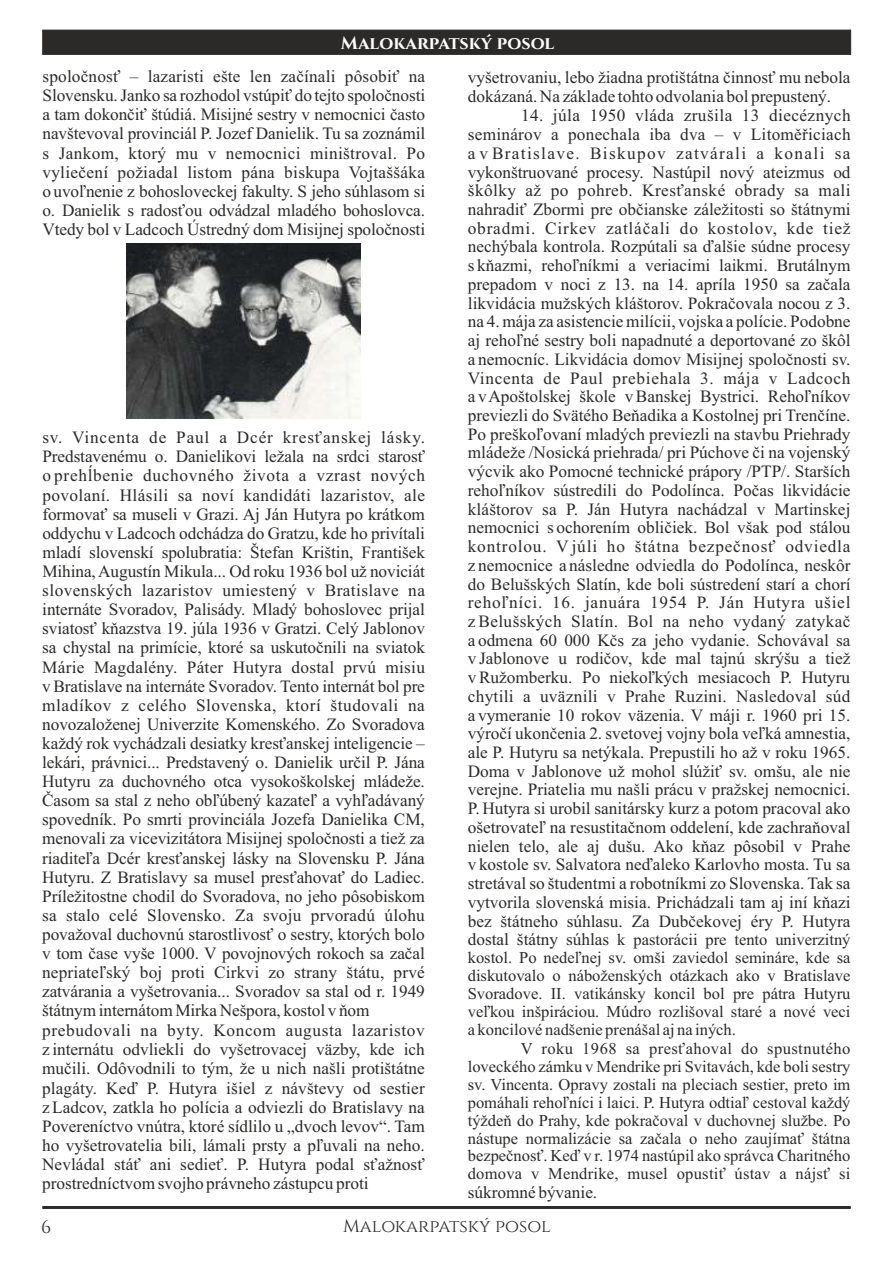
<style>
.page{position:relative;width:893px;height:1263px;background:#fff}
.page>*{position:absolute;margin:0;border:0;box-sizing:border-box;transform-origin:0 0}
.t1{font:18px "Cinzel";color:#2b2a29}
.t2{font:700 18px "Cinzel";color:#fefefe}
.t3{font:17.25px/19px "Times New Roman";letter-spacing:-.005em;color:#2b2a29}
.t4{font:16.5px/17.9px "Times New Roman";color:#2b2a29;text-align:justify}
.s1{font-size:17.25px}
</style>
<div class="page">
<svg style="left:42px;top:29px;width:809px;height:26px;background:#302f2e"></svg>
<hr style="left:43px;top:1206px;width:808px;height:3px;background:#2b2a29">
<img style="left:126px;top:243px;width:234px;height:176px">
<p class="t2" style="left:341px;top:31px;width:215px">Malokarpatský posol</p>
<p class="t3" style="left:42px;top:68px;width:384px;text-align:justify">spoločnosť – lazaristi ešte len začínali pôsobiť na Slovensku. Janko sa rozhodol vstúpiť do tejto spoločnosti a tam dokončiť štúdiá. Misijné sestry v nemocnici často navštevoval provinciál P. Jozef Danielik. Tu sa zoznámil s Jankom, ktorý mu v nemocnici miništroval. Po vyliečení požiadal listom pána biskupa Vojtaššáka o uvoľnenie z bohosloveckej fakulty. S jeho súhlasom si o. Danielik s radosťou odvádzal mladého bohoslovca.<br>Vtedy bol v Ladcoch Ústredný dom Misijnej spoločnosti</p>
<p class="t3" style="left:42px;top:430px;width:384px">sv. Vincenta de Paul a Dcér kresťanskej lásky.<br>Predstavenému o. Danielikovi ležala na srdci starosť o prehĺbenie duchovného života a vzrast nových povolaní. Hlásili sa noví kandidáti lazaristov, ale formovať sa museli v Grazi. Aj Ján Hutyra po krátkom oddychu v Ladcoch odchádza do Gratzu, kde ho privítali mladí slovenskí spolubratia: Štefan Krištin, František Mihina, Augustín Mikula... Od roku 1936 bol už noviciát slovenských lazaristov umiestený v Bratislave na internáte Svoradov, Palisády. Mladý bohoslovec prijal sviatosť kňazstva 19. júla 1936 v Gratzi. Celý Jablonov sa chystal na primície, ktoré sa uskutočnili na sviatok Márie Magdalény. Páter Hutyra dostal prvú misiu vBratislave na internáte Svoradov. Tento internát bol pre mladíkov z celého Slovenska, ktorí študovali na novozaloženej Univerzite Komenského. Zo Svoradova každý rok vychádzali desiatky kresťanskej inteligencie – lekári, právnici... Predstavený o. Danielik určil P. Jána Hutyru za duchovného otca vysokoškolskej mládeže.<br>Časom sa stal z neho obľúbený kazateľ a vyhľadávaný spovedník. Po smrti provinciála Jozefa Danielika CM, menovali za vicevizitátora Misijnej spoločnosti a tiež za riaditeľa Dcér kresťanskej lásky na Slovensku P. Jána Hutyru. Z Bratislavy sa musel presťahovať do Ladiec.<br>Príležitostne chodil do Svoradova, no jeho pôsobiskom sa stalo celé Slovensko. Za svoju prvoradú úlohu považoval duchovnú starostlivosť o sestry, ktorých bolo v tom čase vyše 1000. V povojnových rokoch sa začal nepriateľský boj proti Cirkvi zo strany štátu, prvé zatvárania a vyšetrovania... Svoradov sa stal od r. 1949 štátnym internátom Mirka Nešpora, kostol v ňom prebudovali na byty. Koncom augusta lazaristov z internátu odvliekli do vyšetrovacej väzby, kde ich mučili. Odôvodnili to tým, že u nich našli protištátne plagáty. Keď P. Hutyra išiel z návštevy od sestier z Ladcov, zatkla ho polícia a odviezli do Bratislavy na Povereníctvo vnútra, ktoré sídlilo u „dvoch levov“. Tam ho vyšetrovatelia bili, lámali prsty a pľuvali na neho.<br>Nevládal stáť ani sedieť. P. Hutyra podal sťažnosť prostredníctvom svojho právneho zástupcu proti</p>
<p class="t3" style="left:468px;top:69px;width:384px">vyšetrovaniu, lebo žiadna protištátna činnosť mu nebola dokázaná. Na základe tohto odvolania bol prepustený.</p>
<p class="t3" style="left:468px;top:108px;width:384px;text-align:justify;text-indent:53px">14. júla 1950 vláda zrušila 13 diecéznych seminárov a ponechala iba dva – v Litoměřiciach a v Bratislave. Biskupov zatvárali a konali sa vykonštruované procesy. Nastúpil nový ateizmus od škôlky až po pohreb. Kresťanské obrady sa mali nahradiť Zbormi pre občianske záležitosti so štátnymi obradmi. Cirkev zatláčali do kostolov, kde tiež nechýbala kontrola. Rozpútali sa ďalšie súdne procesy s kňazmi, rehoľníkmi a veriacimi laikmi. Brutálnym prepadom v noci z 13. na 14. apríla 1950 sa začala likvidácia mužských kláštorov. Pokračovala nocou z 3. na 4. mája za asistencie milícii, vojska a polície. Podobne aj rehoľné sestry boli napadnuté a deportované zo škôl a nemocníc. Likvidácia domov Misijnej spoločnosti sv.<br>Vincenta de Paul prebiehala 3. mája v Ladcoch a v Apoštolskej škole v Banskej Bystrici. Rehoľníkov previezli do Svätého Beňadika a Kostolnej pri Trenčíne.<br>Po preškoľovaní mladých previezli na stavbu Priehrady mládeže /Nosická priehrada/ pri Púchove či na vojenský výcvik ako Pomocné technické prápory /PTP/. Starších rehoľníkov sústredili do Podolínca. Počas likvidácie kláštorov sa P. Ján Hutyra nachádzal v Martinskej nemocnici s ochorením obličiek. Bol však pod stálou kontrolou. V júli ho štátna bezpečnosť odviedla z nemocnice a následne odviedla do Podolínca, neskôr do Belušských Slatín, kde boli sústredení starí a chorí rehoľníci. 16. januára 1954 P. Ján Hutyra ušiel z Belušských Slatín. Bol na neho vydaný zatykač a odmena 60 000 Kčs za jeho vydanie. Schovával sa v Jablonove u rodičov, kde mal tajnú skrýšu a tiež v Ružomberku. Po niekoľkých mesiacoch P. Hutyru chytili a uväznili v Prahe Ruzini. Nasledoval súd a vymeranie 10 rokov väzenia. V máji r. 1960 pri 15. výročí ukončenia 2. svetovej vojny bola veľká amnestia, ale P. Hutyru sa netýkala. Prepustili ho až v roku 1965.<br>Doma v Jablonove už mohol slúžiť sv. omšu, ale nie verejne. Priatelia mu našli prácu v pražskej nemocnici.<br>P. Hutyra si urobil sanitársky kurz a potom pracoval ako ošetrovateľ na resustitačnom oddelení, kde zachraňoval nielen telo, ale aj dušu. Ako kňaz pôsobil v Prahe v kostole sv. Salvatora neďaleko Karlovho mosta. Tu sa stretával so študentmi a robotníkmi zo Slovenska. Tak sa vytvorila slovenská misia. Prichádzali tam aj iní kňazi bez štátneho súhlasu. Za Dubčekovej éry P. Hutyra</p>
<p class="t4" style="left:468px;top:932px;width:384px"><span class="s1">dostal štátny súhlas</span> k pastorácii pre tento univerzitný kostol. Po nedeľnej sv. omši zaviedol semináre, kde sa diskutovalo o náboženských otázkach ako v Bratislave Svoradove. II. vatikánsky koncil bol pre pátra Hutyru veľkou inšpiráciou. Múdro rozlišoval staré a nové veci a koncilové nadšenie prenášal aj na iných.</p>
<p class="t4" style="left:468px;top:1041px;width:384px;text-indent:53px">V roku 1968 sa presťahoval do spustnutého loveckého zámku v Mendrike pri Svitavách, kde boli sestry sv. Vincenta. Opravy zostali na pleciach sestier, preto im pomáhali rehoľníci i laici. P. Hutyra odtiaľ cestoval každý týždeň do Prahy, kde pokračoval v duchovnej službe. Po nástupe normalizácie sa začala o neho zaujímať štátna bezpečnosť. Keď v r. 1974 nastúpil ako správca Charitného domova v Mendrike, musel opustiť ústav a nájsť si</p>
<p class="t3" style="left:468px;top:1184px;width:131px">súkromné bývanie.</p>
<p class="t1" style="left:41px;top:1215px;width:12px">6</p>
<p class="t1" style="left:343px;top:1214px;width:209px">Malokarpatský posol</p>
</div>
